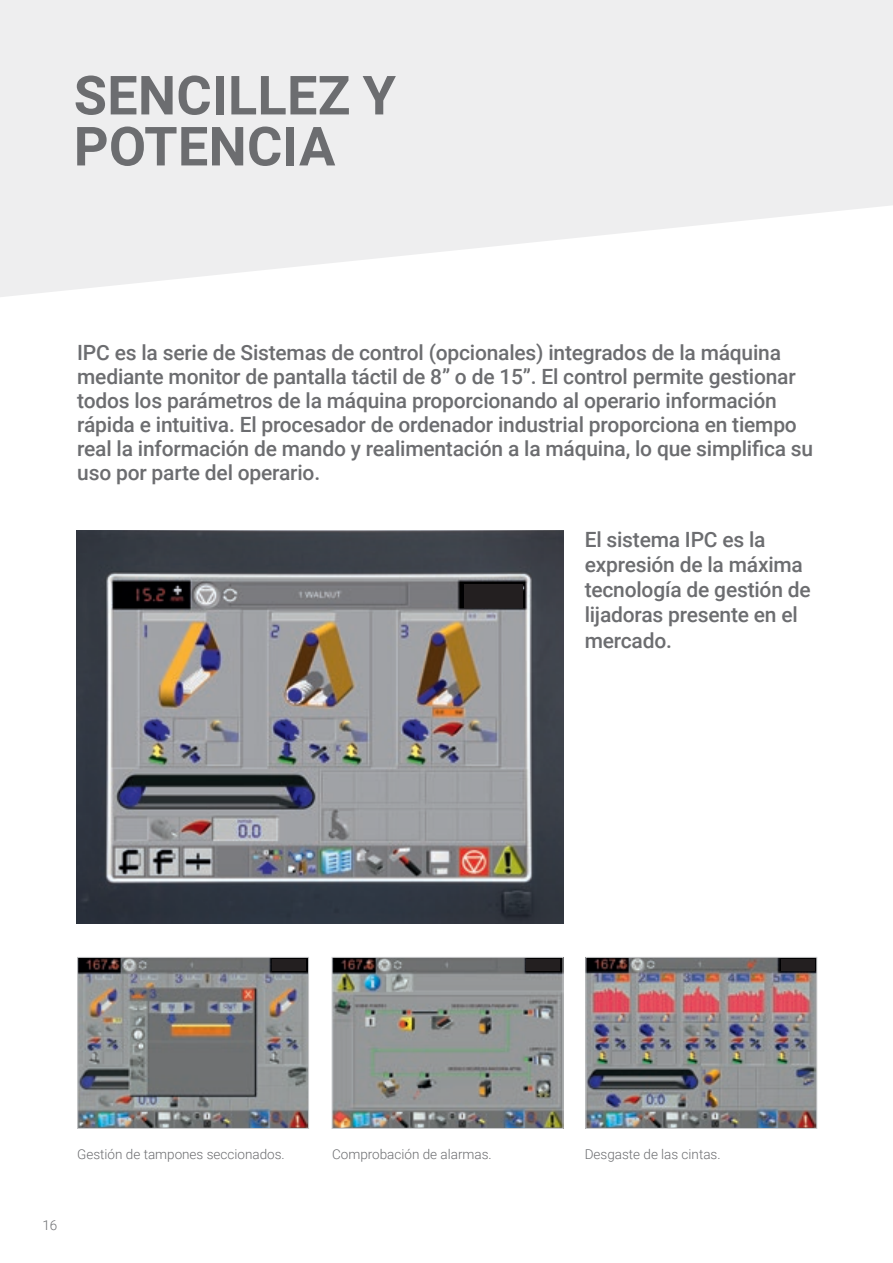
<style>
.page{position:relative;width:893px;height:1263px;background:#fff}
.page>*{position:absolute;margin:0;border:0;box-sizing:border-box;transform-origin:0 0}
.t1{font:700 54px/51px "Roboto";letter-spacing:.005em;color:#6c6d70}
.t2{font:500 21px/24px "Roboto";letter-spacing:-.01em;color:#6c6d70}
.t3{font:300 13.5px "Roboto";color:#6c6d70}
</style>
<div class="page">
<svg style="left:0;top:0;width:893px;height:297px;fill:#eeeeef"></svg>
<img style="left:77px;top:531px;width:486px;height:392px">
<div style="left:464px;top:584px;width:59px;height:23px;background:#231f20"></div>
<img style="left:79px;top:959px;width:228px;height:168px">
<div style="left:77px;top:957px;width:232px;height:172px;border:1px solid #c9cacc"></div>
<div style="left:272px;top:959px;width:34px;height:12px;background:#231f20"></div>
<img style="left:334px;top:959px;width:227px;height:168px">
<div style="left:332px;top:957px;width:231px;height:172px;border:1px solid #c9cacc"></div>
<div style="left:527px;top:959px;width:33px;height:12px;background:#231f20"></div>
<img style="left:587px;top:959px;width:228px;height:168px">
<div style="left:585px;top:957px;width:232px;height:172px;border:1px solid #c9cacc"></div>
<div style="left:781px;top:959px;width:33px;height:12px;background:#231f20"></div>
<p class="t1" style="left:74px;top:68px;width:324px">SENCILLEZ Y<br>POTENCIA</p>
<p class="t2" style="left:77px;top:340px;width:737px">IPC es la serie de Sistemas de control (opcionales) integrados de la máquina mediante monitor de pantalla táctil de 8” o de 15”. El control permite gestionar todos los parámetros de la máquina proporcionando al operario información rápida e intuitiva. El procesador de ordenador industrial proporciona en tiempo real la información de mando y realimentación a la máquina, lo que simplifica su uso por parte del operario.</p>
<p class="t2" style="left:585px;top:526px;width:228px;line-height:25.2px">El sistema IPC es la expresión de la máxima tecnología de gestión de lijadoras presente en el mercado.</p>
<p class="t3" style="left:77px;top:1145px;width:209px">Gestión de tampones seccionados.</p>
<p class="t3" style="left:332px;top:1145px;width:161px">Comprobación de alarmas.</p>
<p class="t3" style="left:585px;top:1145px;width:137px">Desgaste de las cintas.</p>
<p class="t3" style="left:42px;top:1215px;width:16px">16</p>
</div>
